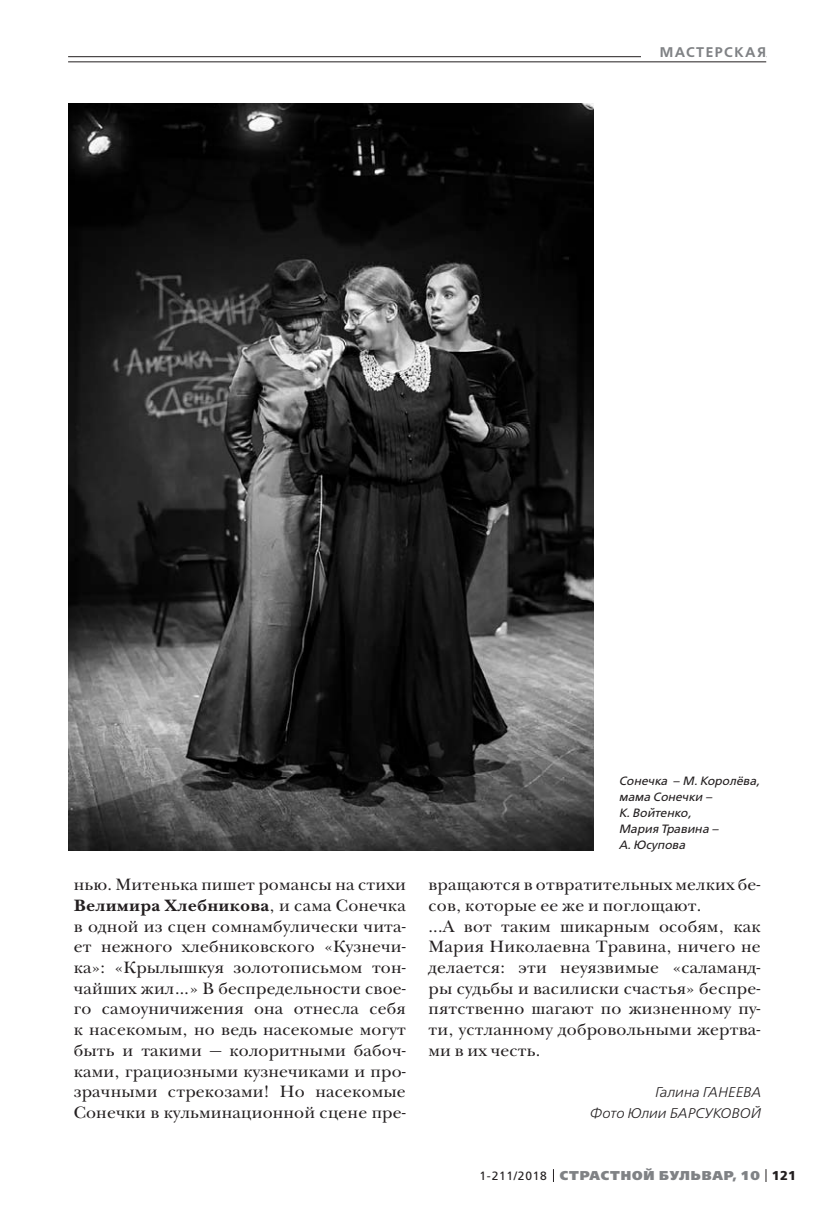
<style>
.page{position:relative;width:823px;height:1219px;background:#fff}
.page>*{position:absolute;margin:0;border:0;box-sizing:border-box;transform-origin:0 0}
.t1{font:17px/20.8px "New Baskerville ITC";letter-spacing:.01em;color:#231f20;text-align:justify}
.t2{font:italic 300 14px/20.8px "Free Set";letter-spacing:.01em;color:#231f20;text-align:right}
.t3{font:600 14px "Free Set";letter-spacing:.11em;color:#808285}
.t4{font:800 12.8px "Free Set";letter-spacing:.07em;color:#808285}
.t5{font:italic 12px/16px "Free Set";color:#231f20}
.s1{font-weight:700}
.s2{font-weight:400;font-size:12px;color:#231f20}
.s3{font-weight:700;color:#231f20}
</style>
<div class="page">
<svg style="left:765px;top:1169px;width:1px;height:13px"></svg>
<hr style="left:68px;top:56px;width:697px;height:1px;background:#231f20">
<div style="left:641px;top:41px;width:124px;height:21px;background:#fff"></div>
<hr style="left:68px;top:62px;width:697px;height:1px;background:#231f20">
<img style="left:68px;top:103px;width:525px;height:747px">
<p class="t3" style="left:659px;top:45px;width:108px">МАСТЕРСКАЯ</p>
<p class="t5" style="left:618px;top:773px;width:142px">Сонечка – М. Королёва, мама Сонечки –<br>К. Войтенко,<br>Мария Травина –<br>А. Юсупова</p>
<p class="t1" style="left:74px;top:876px;width:333px">нью. Митенька пишет романсы на стихи <span class="s1">Велимира Хлебникова</span>, и сама Сонечка в одной из сцен сомнамбулически чита&shy;ет нежного хлебниковского «Кузнечи&shy;ка»: «Крылышкуя золотописьмом тон&shy;чайших жил…» В беспредельности свое&shy;го самоуничижения она отнесла себя к насекомым, но ведь насекомые могут быть и такими — колоритными бабоч&shy;ками, грациозными кузнечиками и про&shy;зрачными стрекозами! Но насекомые Сонечки в кульминационной сцене пре-</p>
<p class="t1" style="left:428px;top:876px;width:333px;text-align:left">вращаются в отвратительных мелких бе&shy;сов, которые ее же и поглощают.<br>...А вот таким шикарным особям, как Мария Николаевна Травина, ничего не делается: эти неуязвимые «саламанд&shy;ры судьбы и василиски счастья» беспре&shy;пятственно шагают по жизненному пу&shy;ти, устланному добровольными жертва&shy;ми в их честь.</p>
<p class="t2" style="left:589px;top:1083px;width:173px">Галина ГАНЕЕВА<br>Фото Юлии БАРСУКОВОЙ</p>
<p class="t4" style="left:479px;top:1169px;width:318px"><span class="s2">1-211/2018</span> СТРАСТНОЙ БУЛЬВАР, 10 <span class="s3">121</span></p>
</div>
